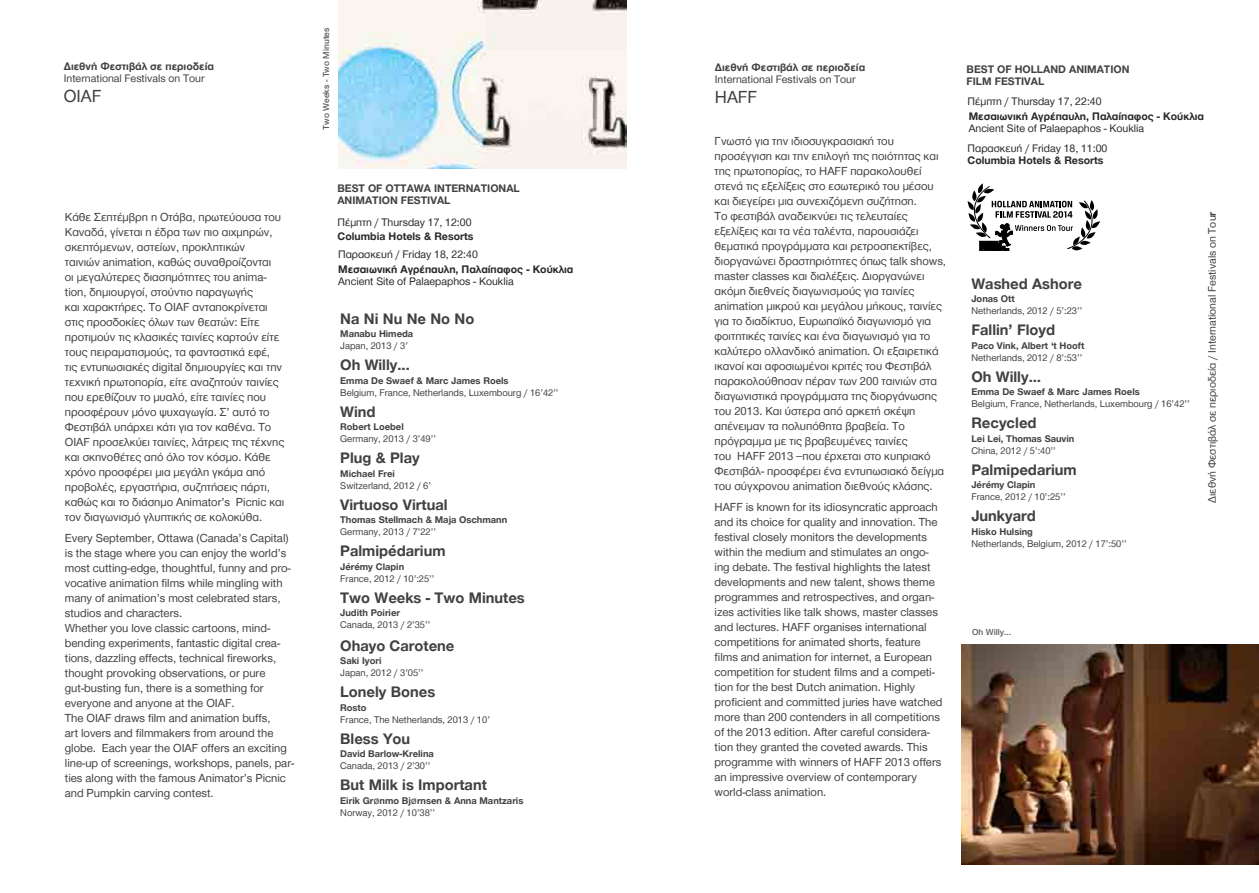
<style>
.page{position:relative;width:1259px;height:893px;background:#fff}
.page>*{position:absolute;margin:0;border:0;box-sizing:border-box;transform-origin:0 0}
.t1{font:18px "CF Helvetica";color:#414042}
.t2{font:700 15.6px "CF Helvetica";color:#414042}
.t3{font:12px/15px "CF Helvetica";color:#414042}
.t4{font:11.25px "CF Helvetica";color:#292829}
.t5{font:700 11.25px/12px "CF Helvetica";color:#414042}
.t6{font:700 11.25px "CF Helvetica";color:#292829}
.t7{font:11.25px "CF Helvetica";color:#414042}
.t8{font:10.05px "CF Helvetica";color:#414042}
.t9{font:700 10.05px/12px "CF Helvetica";color:#414042}
.t10{font:500 9px "CF Helvetica";color:#58595b}
.s1{font-family:"Arial";font-weight:400}
.s2{font-weight:400}
.s3{font-weight:700}
</style>
<div class="page">
<img style="left:339px;top:0;width:287px;height:168px">
<img style="left:961px;top:644px;width:298px;height:220px">
<svg style="left:967px;top:183px;width:133px;height:68px"></svg>
<p class="t5" style="left:64px;top:61px;width:152px">Διεθνή Φεστιβάλ σε περιοδεία</p>
<p class="t7" style="left:64px;top:73px;width:142px">International Festivals on Tour</p>
<h1 class="t1" style="left:64px;top:86px;width:39px">OIAF</h1>
<p class="t3" style="left:65px;top:209px;width:221px">Κάθε Σεπτέμβρη η Οτάβα, πρωτεύουσα του Καναδά, γίνεται η έδρα των πιο αιχμηρών, σκεπτόμενων, αστείων, προκλητικών<br>ταινιών animation, καθώς συναθροίζονται<br>οι μεγαλύτερες διασημότητες του anima&shy;tion, δημιουργοί, στούντιο παραγωγής<br>και χαρακτήρες. Το OIAF ανταποκρίνεται στις προσδοκίες όλων των θεατών: Είτε προτιμούν τις κλασικές ταινίες καρτούν είτε τους πειραματισμούς, τα φανταστικά εφέ, τις εντυπωσιακές digital δημιουργίες και την τεχνική πρωτοπορία, είτε αναζητούν ταινίες που ερεθίζουν το μυαλό, είτε ταινίες που προσφέρουν μόνο ψυχαγωγία. Σ’ αυτό το Φεστιβάλ υπάρχει κάτι για τον καθένα. Το OIAF προσελκύει ταινίες, λάτρεις της τέχνης και σκηνοθέτες από όλο τον κόσμο. Κάθε χρόνο προσφέρει μια μεγάλη γκάμα από προβολές, εργαστήρια, συζητήσεις πάρτι, καθώς και το διάσημο Animator’s Picnic και τον διαγωνισμό γλυπτικής σε κολοκύθα.</p>
<p class="t3" style="left:65px;top:530px;width:231px">Every September, Ottawa (Canada’s Capital) is the stage where you can enjoy the world’s most cutting-edge, thoughtful, funny and pro&shy;vocative animation films while mingling with many of animation’s most celebrated stars, studios and characters.<br>Whether you love classic cartoons, mind&shy;bending experiments, fantastic digital crea&shy;tions, dazzling effects, technical fireworks, thought provoking observations, or pure gut-busting fun, there is a something for everyone and anyone at the OIAF.<br>The OIAF draws film and animation buffs,<br>art lovers and filmmakers from around the globe. Each year the OIAF offers an exciting line-up of screenings, workshops, panels, par&shy;ties along with the famous Animator’s Picnic and Pumpkin carving contest.</p>
<p class="t10" style="left:321px;top:130px;width:104px;rotate:-90deg">Two Weeks - Two Minutes</p>
<p class="t5" style="left:337px;top:183px;width:184px">BEST OF OTTAWA INTERNATIONAL<br>ANIMATION FESTIVAL</p>
<p class="t4" style="left:338px;top:217px;width:135px">Πέμπτη / Thursday 17, 12:00</p>
<p class="t6" style="left:338px;top:230px;width:137px">Columbia Hotels &amp; Resorts</p>
<p class="t4" style="left:338px;top:249px;width:141px">Παρασκευή / Friday 18, 22:40</p>
<p class="t6" style="left:338px;top:263px;width:237px">Μεσαιωνική Αγρέπαυλη, Παλαίπαφος - Κούκλια</p>
<p class="t4" style="left:338px;top:275px;width:177px">Ancient Site of Palaepaphos - Κouklia</p>
<h2 class="t2" style="left:340px;top:310px;width:136px">Na Ni Nu Ne No No</h2>
<p class="t9" style="left:340px;top:328px;width:74px">Manabu Himeda</p>
<p class="t8" style="left:340px;top:340px;width:69px">Japan, 2013 / 3’</p>
<h2 class="t2" style="left:340px;top:357px;width:71px">Oh Willy...</h2>
<p class="t9" style="left:340px;top:374px;width:170px">Emma De Swaef &amp; Marc James Roels</p>
<p class="t8" style="left:340px;top:387px;width:220px">Belgium, France, Netherlands, Luxembourg / 16’42’’</p>
<h2 class="t2" style="left:340px;top:403px;width:37px">Wind</h2>
<p class="t9" style="left:340px;top:421px;width:65px">Robert Loebel</p>
<p class="t8" style="left:340px;top:433px;width:97px">Germany, 2013 / 3’49’’</p>
<h2 class="t2" style="left:340px;top:450px;width:81px">Plug &amp; Play</h2>
<p class="t9" style="left:340px;top:467px;width:56px">Michael Frei</p>
<p class="t8" style="left:340px;top:480px;width:92px">Switzerland, 2012 / 6’</p>
<h2 class="t2" style="left:340px;top:496px;width:109px">Virtuoso Virtual</h2>
<p class="t9" style="left:340px;top:514px;width:168px">Thomas Stellmach &amp; Maja Oschmann</p>
<p class="t8" style="left:340px;top:526px;width:97px">Germany, 2013 / 7’22’’</p>
<h2 class="t2" style="left:340px;top:543px;width:107px">Palmipédarium</h2>
<p class="t9" style="left:340px;top:560px;width:65px">Jérémy Clapin</p>
<p class="t8" style="left:340px;top:573px;width:96px">France, 2012 / 10’:25’’</p>
<h2 class="t2" style="left:340px;top:589px;width:186px">Two Weeks - Two Minutes</h2>
<p class="t9" style="left:340px;top:607px;width:61px">Judith Poirier</p>
<p class="t8" style="left:340px;top:619px;width:92px">Canada, 2013 / 2’35’’</p>
<h2 class="t2" style="left:340px;top:637px;width:116px">Ohayo Carotene</h2>
<p class="t9" style="left:340px;top:655px;width:43px">Saki Iyori</p>
<p class="t8" style="left:340px;top:667px;width:85px">Japan, 2012 / 3’05’’</p>
<h2 class="t2" style="left:340px;top:684px;width:96px">Lonely Bones</h2>
<p class="t9" style="left:340px;top:701px;width:28px">Rosto</p>
<p class="t8" style="left:340px;top:714px;width:151px">France, The Netherlands, 2013 / 10’</p>
<h2 class="t2" style="left:340px;top:730px;width:71px">Bless You</h2>
<p class="t9" style="left:340px;top:748px;width:95px">David Barlow-Krelina</p>
<p class="t8" style="left:340px;top:760px;width:92px">Canada, 2013 / 2’30’’</p>
<h2 class="t2" style="left:340px;top:777px;width:148px">But Milk is Important</h2>
<p class="t9" style="left:340px;top:794px;width:185px">Eirik Gr<span class="s1">ø</span>nmo Bj<span class="s1">ø</span>rnsen &amp; Anna Mantzaris<br><span class="s2">Norway, 2012 / 10’38’’</span></p>
<p class="t5" style="left:715px;top:62px;width:152px">Διεθνή Φεστιβάλ σε περιοδεία</p>
<p class="t7" style="left:715px;top:74px;width:142px">International Festivals on Tour</p>
<h1 class="t1" style="left:715px;top:87px;width:44px">HAFF</h1>
<p class="t3" style="left:714px;top:134px;width:233px">Γνωστό για την ιδιοσυγκρασιακή του προσέγγιση και την επιλογή της ποιότητας και της πρωτοπορίας, το HAFF παρακολουθεί στενά τις εξελίξεις στο εσωτερικό του μέσου και διεγείρει μια συνεχιζόμενη συζήτηση.<br>Το φεστιβάλ αναδεικνύει τις τελευταίες εξελίξεις και τα νέα ταλέντα, παρουσιάζει θεματικά προγράμματα και ρετροσπεκτίβες, διοργανώνει δραστηριότητες όπως talk shows, master classes και διαλέξεις. Διοργανώνει ακόμη διεθνείς διαγωνισμούς για ταινίες animation μικρού και μεγάλου μήκους, ταινίες για το διαδίκτυο, Ευρωπαϊκό διαγωνισμό για φοιτητικές ταινίες και ένα διαγωνισμό για το καλύτερο ολλανδικό animation. Οι εξαιρετικά ικανοί και αφοσιωμένοι κριτές του Φεστιβάλ παρακολούθησαν πέραν των 200 ταινιών στα διαγωνιστικά προγράμματα της διοργάνωσης του 2013. Και ύστερα από αρκετή σκέψη απένειμαν τα πολυπόθητα βραβεία. Το πρόγραμμα με τις βραβευμένες ταινίες<br>του HAFF 2013 –που έρχεται στο κυπριακό Φεστιβάλ- προσφέρει ένα εντυπωσιακό δείγμα του σύγχρονου animation διεθνούς κλάσης.</p>
<p class="t3" style="left:714px;top:500px;width:229px">HAFF is known for its idiosyncratic approach and its choice for quality and innovation. The festival closely monitors the developments within the medium and stimulates an ongo&shy;ing debate. The festival highlights the latest developments and new talent, shows theme programmes and retrospectives, and organ&shy;izes activities like talk shows, master classes and lectures. HAFF organises international competitions for animated shorts, feature films and animation for internet, a European competition for student films and a competi&shy;tion for the best Dutch animation. Highly proficient and committed juries have watched more than 200 contenders in all competitions of the 2013 edition. After careful considera&shy;tion they granted the coveted awards. This programme with winners of HAFF 2013 offers an impressive overview of contemporary world-class animation.</p>
<p class="t5" style="left:966px;top:63px;width:164px">BEST OF HOLLAND ANIMATION<br>FILM FESTIVAL</p>
<p class="t4" style="left:967px;top:96px;width:135px">Πέμπτη / Thursday 17, 22:40</p>
<p class="t6" style="left:968px;top:110px;width:237px">Μεσαιωνική Αγρέπαυλη, Παλαίπαφος - Κούκλια</p>
<p class="t4" style="left:968px;top:122px;width:177px">Ancient Site of Palaepaphos - Κouklia</p>
<p class="t4" style="left:967px;top:142px;width:141px">Παρασκευή / Friday 18, 11:00</p>
<p class="t6" style="left:967px;top:155px;width:137px">Columbia Hotels &amp; Resorts</p>
<h2 class="t2" style="left:971px;top:275px;width:112px">Washed Ashore</h2>
<p class="t9" style="left:971px;top:293px;width:45px">Jonas Ott</p>
<p class="t8" style="left:971px;top:306px;width:112px">Netherlands, 2012 / 5’:23’’</p>
<h2 class="t2" style="left:971px;top:322px;width:85px">Fallin’ Floyd</h2>
<p class="t9" style="left:971px;top:339px;width:114px">Paco Vink, Albert ‘t Hooft</p>
<p class="t8" style="left:971px;top:352px;width:112px">Netherlands, 2012 / 8’:53’’</p>
<h2 class="t2" style="left:971px;top:368px;width:71px">Oh Willy…</h2>
<p class="t9" style="left:971px;top:386px;width:170px">Emma De Swaef &amp; Marc James Roels</p>
<p class="t8" style="left:971px;top:399px;width:220px">Belgium, France, Netherlands, Luxembourg / 16’42’’</p>
<h2 class="t2" style="left:971px;top:415px;width:67px">Recycled</h2>
<p class="t9" style="left:971px;top:432px;width:104px">Lei Lei, Thomas Sauvin</p>
<p class="t8" style="left:971px;top:445px;width:86px">China, 2012 / 5’:40’’</p>
<h2 class="t2" style="left:971px;top:461px;width:107px">Palmipedarium</h2>
<p class="t9" style="left:971px;top:479px;width:65px">Jérémy Clapin</p>
<p class="t8" style="left:971px;top:492px;width:96px">France, 2012 / 10’:25’’</p>
<h2 class="t2" style="left:971px;top:508px;width:66px">Junkyard</h2>
<p class="t9" style="left:971px;top:525px;width:63px">Hisko Hulsing</p>
<p class="t8" style="left:971px;top:538px;width:157px">Netherlands, Belgium, 2012 / 17’:50’’</p>
<p class="t7" style="left:1206px;top:503px;width:293px;rotate:-90deg">Διεθνή Φεστιβάλ σε περιοδεία / International Festivals on Tou<span class="s3">r</span></p>
<p class="t10" style="left:972px;top:627px;width:40px">Oh Willy...</p>
</div>
